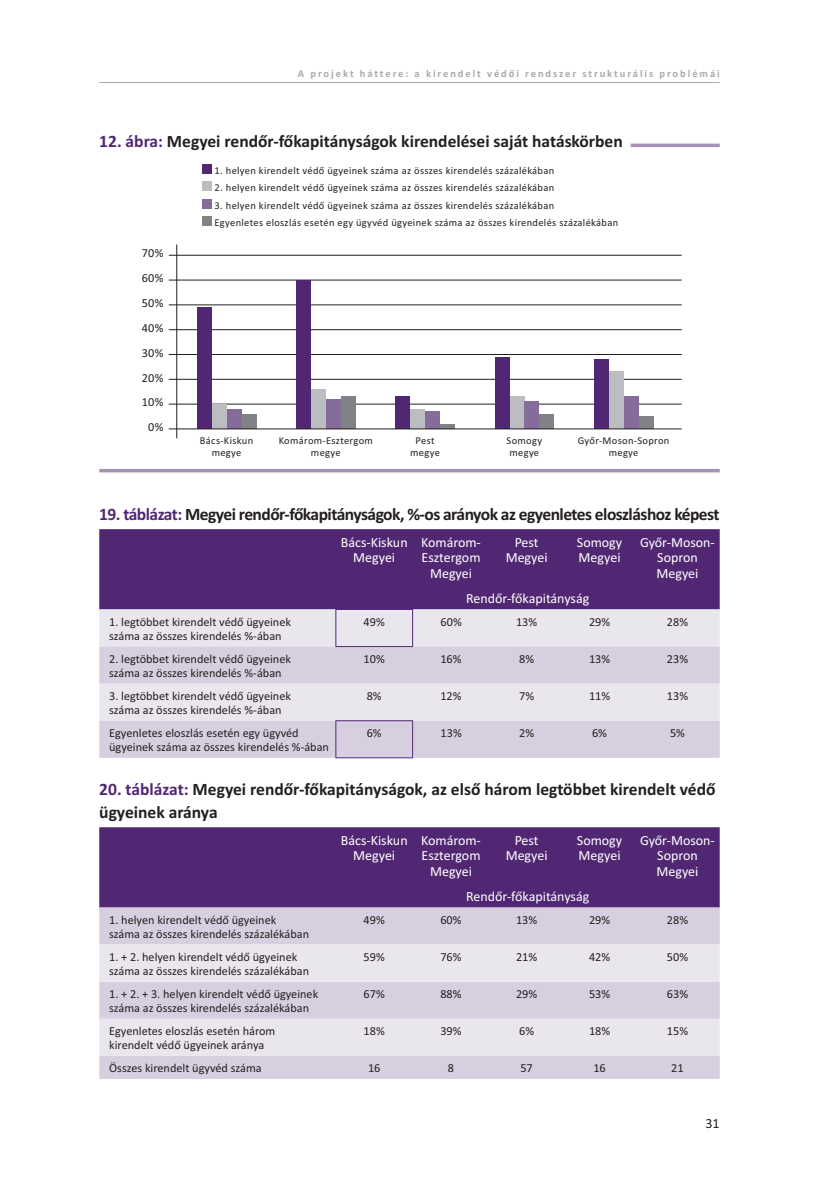
<style>
.page{position:relative;width:819px;height:1181px;background:#fff}
.page>*{position:absolute;margin:0;border:0;box-sizing:border-box;transform-origin:0 0}
.t1{font:700 17.5px/22.8px "Calibri";letter-spacing:-.01em;color:#231f20}
.t2{font:700 17.5px "Calibri";letter-spacing:-.03em;color:#231f20}
.t3{font:14px/15.8px "Calibri";color:#fff;text-align:center}
.t4{font:14px "Calibri";color:#231f20}
.t5{font:12.25px/14px "Calibri";color:#231f20}
.t6{font:10.5px/12.2px "Calibri";letter-spacing:.03em;color:#231f20;text-align:center}
.t7{font:700 10.5px "Calibri";letter-spacing:.185em;color:#a8a9ad}
.s1{color:#512773}
</style>
<div class="page">
<hr style="left:99px;top:82px;width:620px;height:1px;background:#a8a9ad">
<hr style="left:630px;top:144px;width:89px;height:3px;background:#a692b7">
<div style="left:201px;top:164px;width:10px;height:10px;background:#512773"></div>
<div style="left:201px;top:181px;width:10px;height:10px;background:#bcbdc0"></div>
<div style="left:201px;top:199px;width:10px;height:10px;background:#866c9b"></div>
<div style="left:201px;top:216px;width:10px;height:10px;background:#808285"></div>
<hr style="left:169px;top:404px;width:512px;height:1px;background:#231f20">
<hr style="left:169px;top:379px;width:512px;height:1px;background:#231f20">
<hr style="left:169px;top:354px;width:512px;height:1px;background:#231f20">
<hr style="left:169px;top:329px;width:512px;height:1px;background:#231f20">
<hr style="left:169px;top:304px;width:512px;height:1px;background:#231f20">
<hr style="left:169px;top:280px;width:512px;height:1px;background:#231f20">
<hr style="left:169px;top:255px;width:512px;height:1px;background:#231f20">
<hr style="left:176px;top:244px;width:1px;height:194px;background:#231f20">
<div style="left:197px;top:307px;width:15px;height:122px;background:#512773"></div>
<div style="left:296px;top:280px;width:15px;height:149px;background:#512773"></div>
<div style="left:395px;top:397px;width:15px;height:32px;background:#512773"></div>
<div style="left:494px;top:357px;width:15px;height:72px;background:#512773"></div>
<div style="left:594px;top:359px;width:15px;height:70px;background:#512773"></div>
<div style="left:212px;top:404px;width:15px;height:25px;background:#bcbdc0"></div>
<div style="left:311px;top:389px;width:15px;height:40px;background:#bcbdc0"></div>
<div style="left:410px;top:409px;width:15px;height:20px;background:#bcbdc0"></div>
<div style="left:509px;top:397px;width:15px;height:32px;background:#bcbdc0"></div>
<div style="left:609px;top:372px;width:14px;height:57px;background:#bcbdc0"></div>
<div style="left:227px;top:409px;width:14px;height:20px;background:#866c9b"></div>
<div style="left:326px;top:399px;width:15px;height:30px;background:#866c9b"></div>
<div style="left:425px;top:412px;width:15px;height:17px;background:#866c9b"></div>
<div style="left:524px;top:402px;width:15px;height:27px;background:#866c9b"></div>
<div style="left:623px;top:397px;width:15px;height:32px;background:#866c9b"></div>
<div style="left:241px;top:414px;width:15px;height:15px;background:#808285"></div>
<div style="left:341px;top:397px;width:15px;height:32px;background:#808285"></div>
<div style="left:440px;top:424px;width:15px;height:5px;background:#808285"></div>
<div style="left:539px;top:414px;width:15px;height:15px;background:#808285"></div>
<div style="left:638px;top:416px;width:15px;height:13px;background:#808285"></div>
<hr style="left:169px;top:428px;width:512px;height:1px;background:#231f20">
<hr style="left:99px;top:469px;width:620px;height:3px;background:#a692b7">
<div style="left:99px;top:529px;width:620px;height:80px;background:#512773"></div>
<div style="left:99px;top:609px;width:620px;height:37px;background:#eae6ee"></div>
<svg style="left:99px;top:646px;width:620px;height:112px;background:#ddd6e4"></svg>
<hr style="left:335px;top:610px;width:1px;height:36px;background:#512773">
<hr style="left:335px;top:609px;width:78px;height:1px;background:#512773">
<hr style="left:412px;top:610px;width:1px;height:36px;background:#512773">
<hr style="left:335px;top:646px;width:78px;height:1px;background:#512773">
<hr style="left:335px;top:721px;width:1px;height:36px;background:#512773">
<hr style="left:335px;top:720px;width:78px;height:1px;background:#512773">
<hr style="left:335px;top:757px;width:78px;height:1px;background:#512773">
<hr style="left:412px;top:721px;width:1px;height:36px;background:#512773">
<div style="left:99px;top:827px;width:620px;height:80px;background:#512773"></div>
<div style="left:99px;top:907px;width:620px;height:172px;background:#d7cfdf"></div>
<svg style="left:99px;top:944px;width:620px;height:112px;background:#e3dee9"></svg>
<p class="t7" style="left:298px;top:70px;width:423px">A projekt háttere: a kirendelt védői rendszer strukturális problémái</p>
<h1 class="t1" style="left:99px;top:131px;width:525px"><span class="s1">12. ábra:</span> Megyei rendőr-főkapitányságok kirendelései saját hatáskörben</h1>
<p class="t6" style="left:214px;top:165px;width:341px">1. helyen kirendelt védő ügyeinek száma az összes kirendelés százalékában</p>
<p class="t6" style="left:214px;top:182px;width:341px">2. helyen kirendelt védő ügyeinek száma az összes kirendelés százalékában</p>
<p class="t6" style="left:214px;top:197px;width:405px;line-height:17.5px;text-align:left">3. helyen kirendelt védő ügyeinek száma az összes kirendelés százalékában<br>Egyenletes eloszlás esetén egy ügyvéd ügyeinek száma az összes kirendelés százalékában</p>
<p class="t5" style="left:142px;top:247px;width:23px">70%</p>
<p class="t5" style="left:142px;top:272px;width:23px">60%</p>
<p class="t5" style="left:142px;top:297px;width:23px">50%</p>
<p class="t5" style="left:142px;top:322px;width:23px">40%</p>
<p class="t5" style="left:142px;top:347px;width:23px">30%</p>
<p class="t5" style="left:142px;top:371px;width:23px">20%</p>
<p class="t5" style="left:142px;top:396px;width:23px">10%</p>
<p class="t5" style="left:148px;top:421px;width:17px">0%</p>
<p class="t6" style="left:200px;top:435px;width:55px">Bács-Kiskun megye</p>
<p class="t6" style="left:279px;top:435px;width:96px">Komárom-Esztergom megye</p>
<p class="t6" style="left:410px;top:435px;width:31px">Pest megye</p>
<p class="t6" style="left:506px;top:435px;width:37px;text-align:left">Somogy megye</p>
<p class="t6" style="left:577px;top:435px;width:93px">Győr-Moson-Sopron megye</p>
<h1 class="t2" style="left:99px;top:508px;width:621px"><span class="s1">19. táblázat:</span> Megyei rendőr-főkapitányságok, %-os arányok az egyenletes eloszláshoz képest</h1>
<p class="t3" style="left:341px;top:535px;width:68px">Bács-Kiskun<br>Megyei</p>
<p class="t3" style="left:421px;top:535px;width:61px">Komárom-<br>Esztergom<br>Megyei</p>
<p class="t3" style="left:505px;top:535px;width:43px">Pest<br>Megyei</p>
<p class="t3" style="left:577px;top:535px;width:47px;text-align:left">Somogy<br>Megyei</p>
<p class="t3" style="left:640px;top:535px;width:76px">Győr-Moson-<br>Sopron<br>Megyei</p>
<p class="t3" style="left:466px;top:591px;width:125px">Rendőr-főkapitányság</p>
<p class="t5" style="left:109px;top:615px;width:183px">1. legtöbbet kirendelt védő ügyeinek száma az összes kirendelés %-ában</p>
<p class="t5" style="left:363px;top:615px;width:23px">49%</p>
<p class="t5" style="left:440px;top:615px;width:23px">60%</p>
<p class="t5" style="left:516px;top:615px;width:23px">13%</p>
<p class="t5" style="left:589px;top:615px;width:23px">29%</p>
<p class="t5" style="left:667px;top:615px;width:23px">28%</p>
<p class="t5" style="left:109px;top:652px;width:183px">2. legtöbbet kirendelt védő ügyeinek száma az összes kirendelés %-ában</p>
<p class="t5" style="left:363px;top:652px;width:23px">10%</p>
<p class="t5" style="left:440px;top:652px;width:23px">16%</p>
<p class="t5" style="left:519px;top:652px;width:16px">8%</p>
<p class="t5" style="left:589px;top:652px;width:23px">13%</p>
<p class="t5" style="left:667px;top:652px;width:23px">23%</p>
<p class="t5" style="left:109px;top:690px;width:183px">3. legtöbbet kirendelt védő ügyeinek száma az összes kirendelés %-ában</p>
<p class="t5" style="left:367px;top:690px;width:16px">8%</p>
<p class="t5" style="left:440px;top:690px;width:23px">12%</p>
<p class="t5" style="left:519px;top:690px;width:16px">7%</p>
<p class="t5" style="left:589px;top:690px;width:23px">11%</p>
<p class="t5" style="left:667px;top:690px;width:23px">13%</p>
<p class="t5" style="left:109px;top:727px;width:221px">Egyenletes eloszlás esetén egy ügyvéd ügyeinek száma az összes kirendelés %-ában</p>
<p class="t5" style="left:367px;top:727px;width:16px">6%</p>
<p class="t5" style="left:440px;top:727px;width:23px">13%</p>
<p class="t5" style="left:519px;top:727px;width:16px">2%</p>
<p class="t5" style="left:592px;top:727px;width:16px">6%</p>
<p class="t5" style="left:670px;top:727px;width:16px">5%</p>
<h1 class="t1" style="left:99px;top:779px;width:617px"><span class="s1">20. táblázat:</span> Megyei rendőr-főkapitányságok, az első három legtöbbet kirendelt védő ügyeinek aránya</h1>
<p class="t3" style="left:341px;top:833px;width:68px">Bács-Kiskun<br>Megyei</p>
<p class="t3" style="left:421px;top:833px;width:61px">Komárom-<br>Esztergom<br>Megyei</p>
<p class="t3" style="left:505px;top:833px;width:43px">Pest<br>Megyei</p>
<p class="t3" style="left:577px;top:833px;width:47px;text-align:left">Somogy<br>Megyei</p>
<p class="t3" style="left:640px;top:833px;width:76px">Győr-Moson-<br>Sopron<br>Megyei</p>
<p class="t3" style="left:466px;top:889px;width:125px">Rendőr-főkapitányság</p>
<p class="t5" style="left:109px;top:913px;width:201px">1. helyen kirendelt védő ügyeinek száma az összes kirendelés százalékában</p>
<p class="t5" style="left:363px;top:913px;width:23px">49%</p>
<p class="t5" style="left:440px;top:913px;width:23px">60%</p>
<p class="t5" style="left:516px;top:913px;width:23px">13%</p>
<p class="t5" style="left:589px;top:913px;width:23px">29%</p>
<p class="t5" style="left:667px;top:913px;width:23px">28%</p>
<p class="t5" style="left:109px;top:950px;width:201px">1. + 2. helyen kirendelt védő ügyeinek száma az összes kirendelés százalékában</p>
<p class="t5" style="left:363px;top:950px;width:23px">59%</p>
<p class="t5" style="left:440px;top:950px;width:23px">76%</p>
<p class="t5" style="left:516px;top:950px;width:23px">21%</p>
<p class="t5" style="left:589px;top:950px;width:23px">42%</p>
<p class="t5" style="left:667px;top:950px;width:23px">50%</p>
<p class="t5" style="left:109px;top:988px;width:211px">1. + 2. + 3. helyen kirendelt védő ügyeinek száma az összes kirendelés százalékában</p>
<p class="t5" style="left:363px;top:988px;width:23px">67%</p>
<p class="t5" style="left:440px;top:988px;width:23px">88%</p>
<p class="t5" style="left:516px;top:988px;width:23px">29%</p>
<p class="t5" style="left:589px;top:988px;width:23px">53%</p>
<p class="t5" style="left:667px;top:988px;width:23px">63%</p>
<p class="t5" style="left:109px;top:1025px;width:168px">Egyenletes eloszlás esetén három kirendelt védő ügyeinek aránya</p>
<p class="t5" style="left:363px;top:1025px;width:23px">18%</p>
<p class="t5" style="left:440px;top:1025px;width:23px">39%</p>
<p class="t5" style="left:519px;top:1025px;width:16px">6%</p>
<p class="t5" style="left:589px;top:1025px;width:23px">18%</p>
<p class="t5" style="left:667px;top:1025px;width:23px">15%</p>
<p class="t5" style="left:109px;top:1062px;width:154px">Összes kirendelt ügyvéd száma</p>
<p class="t5" style="left:368px;top:1062px;width:14px">16</p>
<p class="t5" style="left:448px;top:1062px;width:8px">8</p>
<p class="t5" style="left:520px;top:1062px;width:14px">57</p>
<p class="t5" style="left:593px;top:1062px;width:14px">16</p>
<p class="t5" style="left:671px;top:1062px;width:14px">21</p>
<p class="t4" style="left:705px;top:1118px;width:16px">31</p>
</div>
